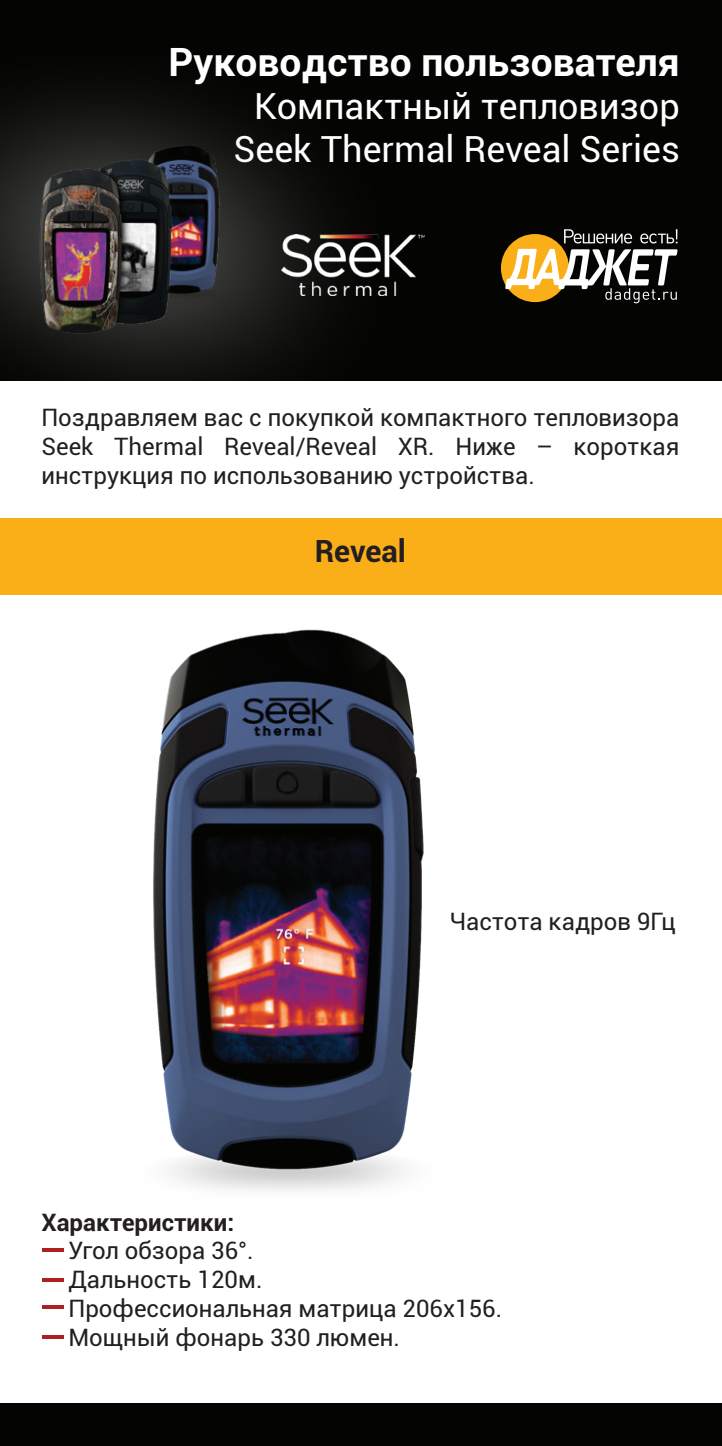
<style>
.page{position:relative;width:722px;height:1446px;background:#fff}
.page>*{position:absolute;margin:0;border:0;box-sizing:border-box;transform-origin:0 0}
.t1{font:700 39px "Roboto";color:#fff}
.t2{font:36px/43.2px "Roboto";color:#fff;text-align:center}
.t3{font:700 30.6px "Roboto";color:#231f20}
.t4{font:24px/28.8px "Roboto";color:#231f20;text-align:justify}
.t5{font:700 24px "Roboto";color:#231f20}
</style>
<div class="page">
<div style="left:0;top:0;width:722px;height:380px;background:#040503"></div>
<div style="left:0;top:1403px;width:722px;height:43px;background:#040503"></div>
<div style="left:501px;top:234px;width:68px;height:68px;background:#faaf18;border-radius:50%"></div>
<svg style="left:564px;top:229px;width:68px;height:14px"></svg>
<svg style="left:640px;top:229px;width:37px;height:14px"></svg>
<svg style="left:505px;top:249px;width:172px;height:54px"></svg>
<img style="left:0;top:97px;width:428px;height:284px">
<img style="left:98px;top:139px;width:168px;height:168px">
<img style="left:26px;top:155px;width:157px;height:187px">
<img style="left:281px;top:234px;width:144px;height:62px">
<div style="left:0;top:518px;width:722px;height:76px;background:#faaf18"></div>
<img style="left:153px;top:629px;width:271px;height:562px">
<hr style="left:42px;top:1248px;width:21px;height:4px;background:#ac1f22">
<hr style="left:42px;top:1278px;width:21px;height:4px;background:#ac1f22">
<hr style="left:42px;top:1305px;width:21px;height:4px;background:#ac1f22">
<hr style="left:42px;top:1335px;width:21px;height:4px;background:#ac1f22">
<h1 class="t1" style="left:168px;top:35px;width:513px">Руководство пользователя</h1>
<h2 class="t2" style="left:234px;top:84px;width:448px">Компактный тепловизор<br>Seek Thermal Reveal Series</h2>
<p class="t4" style="left:41px;top:402px;width:639px">Поздравляем вас с покупкой компактного тепловизора Seek Thermal Reveal/Reveal XR. Ниже – короткая инструкция по использованию устройства.</p>
<p class="t3" style="left:315px;top:530px;width:93px">Reveal</p>
<p class="t4" style="left:450px;top:906px;width:227px">Частота кадров 9Гц</p>
<p class="t5" style="left:41px;top:1205px;width:194px">Характеристики:</p>
<p class="t4" style="left:68px;top:1235px;width:435px;text-align:left">Угол обзора 36°.<br>Дальность 120м.<br>Профессиональная матрица 206х156.<br>Мощный фонарь 330 люмен.</p>
</div>
